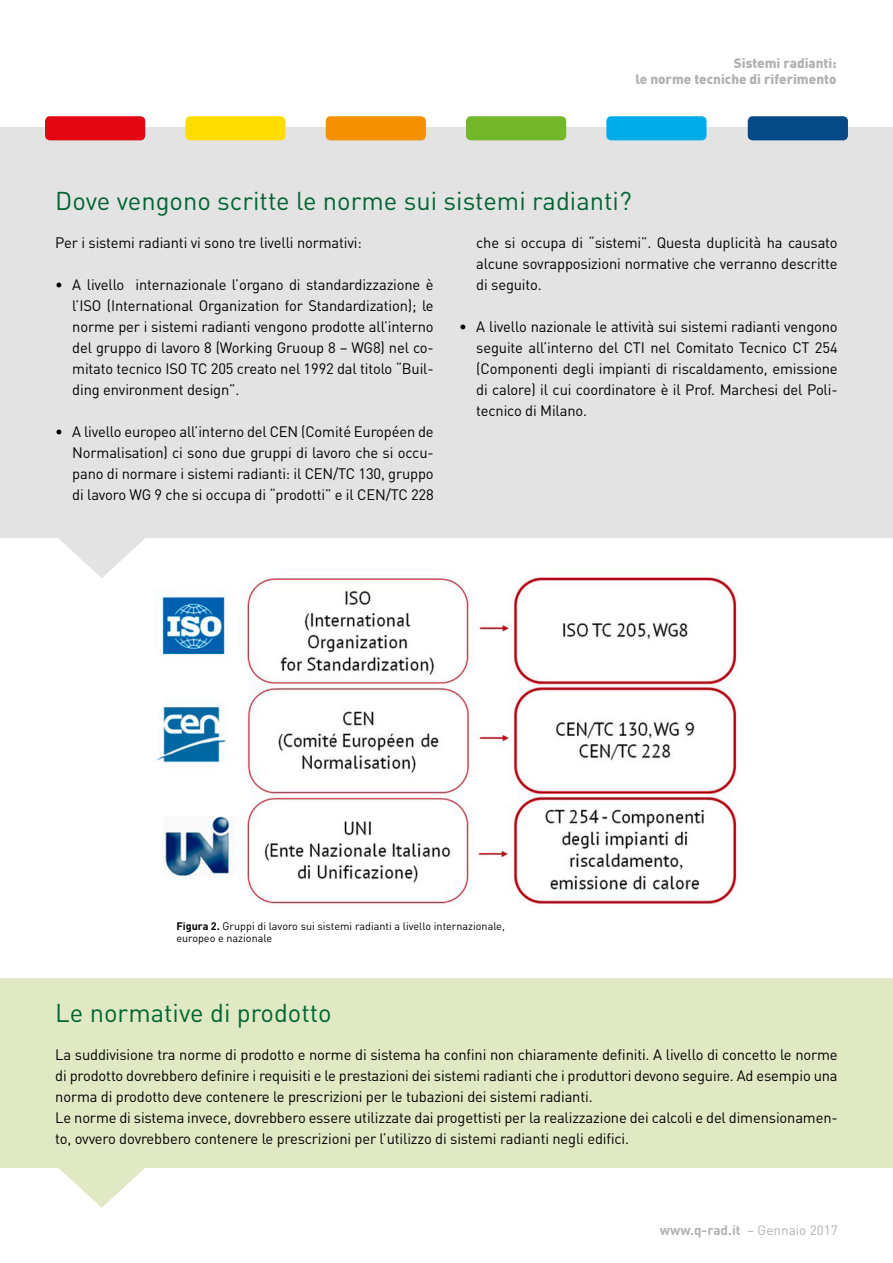
<style>
.page{position:relative;width:893px;height:1263px;background:#fff}
.page>*{position:absolute;margin:0;border:0;box-sizing:border-box;transform-origin:0 0}
.t1{font:25.5px "DIN";color:#006532}
.t2{font:15px/21px "DIN";letter-spacing:-.01em;color:#000;text-align:justify}
.t3{font:900 13.5px/16.2px "DIN";color:#b2b2b2;text-align:right}
.t4{font:700 13.5px "DIN";color:#b2b2b2}
.t5{font:10.8px/12.9px "DIN";color:#000}
.s1{font-weight:700}
.s2{font-weight:400}
</style>
<div class="page">
<div style="left:0;top:128px;width:893px;height:410px;background:#e3e3e3"></div>
<div style="left:0;top:978px;width:893px;height:189px;background:#e0e9c4"></div>
<div style="left:748px;top:116px;width:100px;height:24px;background:#064987;border-radius:5px"></div>
<div style="left:606px;top:116px;width:100px;height:24px;background:#00ace9;border-radius:5px"></div>
<div style="left:466px;top:116px;width:100px;height:24px;background:#75b72a;border-radius:5px"></div>
<div style="left:326px;top:116px;width:100px;height:24px;background:#f39100;border-radius:5px"></div>
<div style="left:185px;top:116px;width:101px;height:24px;background:#fd0;border-radius:5px"></div>
<div style="left:45px;top:116px;width:100px;height:24px;background:#e30512;border-radius:5px"></div>
<svg style="left:58px;top:538px;width:87px;height:40px"></svg>
<svg style="left:50px;top:1167px;width:104px;height:41px"></svg>
<img style="left:153px;top:572px;width:586px;height:334px">
<p class="t3" style="left:636px;top:55px;width:203px">Sistemi radianti:<br>le norme tecniche di riferimento</p>
<p class="t1" style="left:55px;top:185px;width:578px">Dove vengono scritte le norme sui sistemi radianti?</p>
<p class="t2" style="left:55px;top:232px;width:308px">Per i sistemi radianti vi sono tre livelli normativi:</p>
<p class="t2" style="left:72px;top:274px;width:363px;text-indent:-17px">• A livello internazionale l’organo di standardizzazione è l’ISO (International Organization for Standardization); le norme per i sistemi radianti vengono prodotte all’interno del gruppo di lavoro 8 (Working Gruoup 8 – WG8) nel co&shy;mitato tecnico ISO TC 205 creato nel 1992 dal titolo “Buil&shy;ding environment design”.</p>
<p class="t2" style="left:72px;top:421px;width:363px;text-indent:-17px">• A livello europeo all’interno del CEN (Comité Européen de Normalisation) ci sono due gruppi di lavoro che si occu&shy;pano di normare i sistemi radianti: il CEN/TC 130, gruppo di lavoro WG 9 che si occupa di “prodotti” e il CEN/TC 228</p>
<p class="t2" style="left:476px;top:231px;width:363px">che si occupa di “sistemi”. Questa duplicità ha causato alcune sovrapposizioni normative che verranno descritte di seguito.</p>
<p class="t2" style="left:476px;top:315px;width:363px;text-indent:-17px">• A livello nazionale le attività sui sistemi radianti vengono seguite all’interno del CTI nel Comitato Tecnico CT 254 (Componenti degli impianti di riscaldamento, emissione di calore) il cui coordinatore è il Prof. Marchesi del Poli&shy;tecnico di Milano.</p>
<p class="t5" style="left:176px;top:919px;width:330px"><span class="s1">Figura 2.</span> Gruppi di lavoro sui sistemi radianti a livello internazionale, europeo e nazionale</p>
<p class="t1" style="left:55px;top:997px;width:278px">Le normative di prodotto</p>
<p class="t2" style="left:55px;top:1044px;width:784px">La suddivisione tra norme di prodotto e norme di sistema ha confini non chiaramente definiti. A livello di concetto le norme di prodotto dovrebbero definire i requisiti e le prestazioni dei sistemi radianti che i produttori devono seguire. Ad esempio una norma di prodotto deve contenere le prescrizioni per le tubazioni dei sistemi radianti.</p>
<p class="t2" style="left:55px;top:1107px;width:784px">Le norme di sistema invece, dovrebbero essere utilizzate dai progettisti per la realizzazione dei calcoli e del dimensionamen&shy;to, ovvero dovrebbero contenere le prescrizioni per l’utilizzo di sistemi radianti negli edifici.</p>
<p class="t4" style="left:660px;top:1221px;width:179px">www.q-rad.it <span class="s2">– Gennaio 2017</span></p>
</div>
